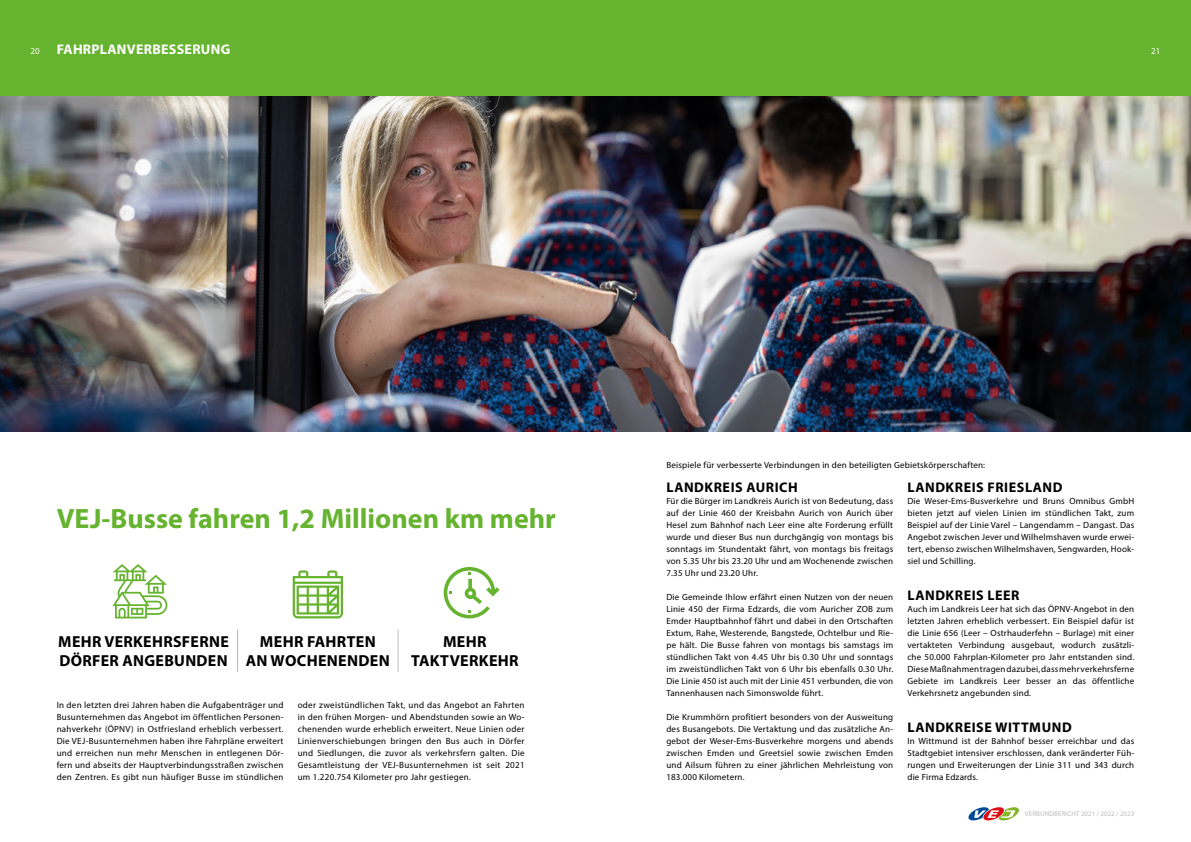
<style>
.page{position:relative;width:1191px;height:842px;background:#fff}
.page>*{position:absolute;margin:0;border:0;box-sizing:border-box;transform-origin:0 0}
.t1{font:700 28px "Myriad Pro";color:#65b32e}
.t2{font:700 16px/19.2px "Myriad Pro";letter-spacing:.02em;color:#000;text-align:center}
.t3{font:700 14px "Myriad Pro";letter-spacing:.04em;color:#000}
.t4{font:700 14px "Myriad Pro";letter-spacing:.02em;color:#fff}
.t5{font:9px/12px "Myriad Pro";letter-spacing:.02em;color:#000;text-align:justify}
.t6{font:9px "Myriad Pro";color:#fff}
.t7{font:6.9px "Myriad Pro";letter-spacing:.02em;color:#bcbcbc}
.s1{font-weight:400;font-size:9px}
</style>
<div class="page">
<img style="left:0;top:96px;width:1191px;height:336px">
<hr style="left:397px;top:630px;width:2px;height:42px;background:#c6c6c6">
<hr style="left:237px;top:629px;width:1px;height:43px;background:#bcbcbc">
<svg style="left:293px;top:570px;width:50px;height:48px"></svg>
<svg style="left:444px;top:567px;width:55px;height:51px"></svg>
<svg style="left:112px;top:564px;width:55px;height:54px"></svg>
<div style="left:0;top:0;width:1191px;height:96px;background:#65b32e"></div>
<svg style="left:968px;top:807px;width:51px;height:14px"></svg>
<h3 class="t4" style="left:31px;top:40px;width:201px"><span class="s1">20</span> FAHRPLANVERBESSERUNG</h3>
<p class="t6" style="left:1151px;top:45px;width:11px">21</p>
<h1 class="t1" style="left:57px;top:500px;width:501px">VEJ-Busse fahren 1,2 Millionen km mehr</h1>
<h2 class="t2" style="left:58px;top:632px;width:172px;text-align:left">MEHR VERKEHRSFERNE<br>DÖRFER ANGEBUNDEN</h2>
<h2 class="t2" style="left:246px;top:632px;width:145px">MEHR FAHRTEN<br>AN WOCHENENDEN</h2>
<h2 class="t2" style="left:411px;top:631px;width:109px">MEHR<br>TAKTVERKEHR</h2>
<p class="t5" style="left:57px;top:699px;width:228px">In den letzten drei Jahren haben die Aufgabenträger und Busunternehmen das Angebot im öffentlichen Personen&shy;nahverkehr (ÖPNV) in Ostfriesland erheblich verbessert.<br>Die VEJ-Busunternehmen haben ihre Fahrpläne erweitert und erreichen nun mehr Menschen in entlegenen Dör&shy;fern und abseits der Hauptverbindungsstraßen zwischen den Zentren. Es gibt nun häufiger Busse im stündlichen</p>
<p class="t5" style="left:298px;top:699px;width:228px">oder zweistündlichen Takt, und das Angebot an Fahrten in den frühen Morgen- und Abendstunden sowie an Wo&shy;chenenden wurde erheblich erweitert. Neue Linien oder Linienverschiebungen bringen den Bus auch in Dörfer und Siedlungen, die zuvor als verkehrsfern galten. Die Gesamtleistung der VEJ-Busunternehmen ist seit 2021 um 1.220.754 Kilometer pro Jahr gestiegen.</p>
<p class="t5" style="left:666px;top:459px;width:320px">Beispiele für verbesserte Verbindungen in den beteiligten Gebietskörperschaften:</p>
<h3 class="t3" style="left:666px;top:478px;width:133px">LANDKREIS AURICH</h3>
<p class="t5" style="left:666px;top:495px;width:228px">Für die Bürger im Landkreis Aurich ist von Bedeutung, dass auf der Linie 460 der Kreisbahn Aurich von Aurich über Hesel zum Bahnhof nach Leer eine alte Forderung erfüllt wurde und dieser Bus nun durchgängig von montags bis sonntags im Stundentakt fährt, von montags bis freitags von 5.35 Uhr bis 23.20 Uhr und am Wochenende zwischen 7.35 Uhr und 23.20 Uhr.</p>
<p class="t5" style="left:666px;top:591px;width:228px">Die Gemeinde Ihlow erfährt einen Nutzen von der neuen Linie 450 der Firma Edzards, die vom Auricher ZOB zum Emder Hauptbahnhof fährt und dabei in den Ortschaften Extum, Rahe, Westerende, Bangstede, Ochtelbur und Rie&shy;pe hält. Die Busse fahren von montags bis samstags im stündlichen Takt von 4.45 Uhr bis 0.30 Uhr und sonntags im zweistündlichen Takt von 6 Uhr bis ebenfalls 0.30 Uhr.<br>Die Linie 450 ist auch mit der Linie 451 verbunden, die von Tannenhausen nach Simonswolde führt.</p>
<p class="t5" style="left:666px;top:711px;width:228px">Die Krummhörn profitiert besonders von der Ausweitung des Busangebots. Die Vertaktung und das zusätzliche An&shy;gebot der Weser-Ems-Busverkehre morgens und abends zwischen Emden und Greetsiel sowie zwischen Emden und Ailsum führen zu einer jährlichen Mehrleistung von 183.000 Kilometern.</p>
<h3 class="t3" style="left:907px;top:478px;width:156px">LANDKREIS FRIESLAND</h3>
<p class="t5" style="left:907px;top:495px;width:228px">Die Weser-Ems-Busverkehre und Bruns Omnibus GmbH bieten jetzt auf vielen Linien im stündlichen Takt, zum Beispiel auf der Linie Varel – Langendamm – Dangast. Das Angebot zwischen Jever und Wilhelmshaven wurde erwei&shy;tert, ebenso zwischen Wilhelmshaven, Sengwarden, Hook&shy;siel und Schilling.</p>
<h3 class="t3" style="left:907px;top:586px;width:113px">LANDKREIS LEER</h3>
<p class="t5" style="left:907px;top:603px;width:228px">Auch im Landkreis Leer hat sich das ÖPNV-Angebot in den letzten Jahren erheblich verbessert. Ein Beispiel dafür ist die Linie 656 (Leer – Ostrhauderfehn – Burlage) mit einer vertakteten Verbindung ausgebaut, wodurch zusätzli&shy;che 50.000 Fahrplan-Kilometer pro Jahr entstanden sind.<br>Diese Maßnahmen tragen dazu bei, dass mehr verkehrsferne Gebiete im Landkreis Leer besser an das öffentliche Verkehrsnetz angebunden sind.</p>
<h3 class="t3" style="left:907px;top:718px;width:166px">LANDKREISE WITTMUND</h3>
<p class="t5" style="left:907px;top:735px;width:228px">In Wittmund ist der Bahnhof besser erreichbar und das Stadtgebiet intensiver erschlossen, dank veränderter Füh&shy;rungen und Erweiterungen der Linie 311 und 343 durch die Firma Edzards.</p>
<p class="t7" style="left:1025px;top:810px;width:111px">VERBUNDBERICHT 2021 / 2022 / 2023</p>
</div>
